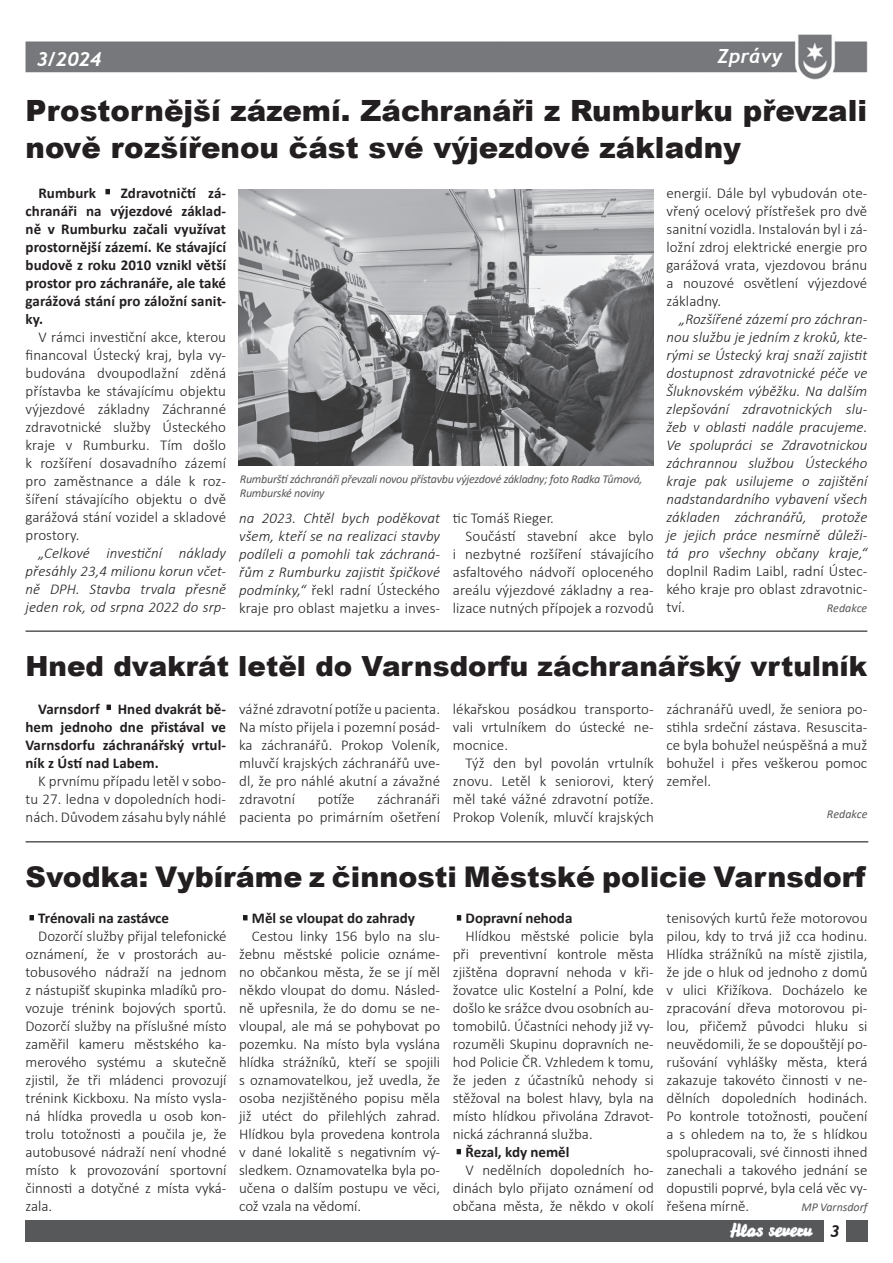
<style>
.page{position:relative;width:893px;height:1263px;background:#fff}
.page>*{position:absolute;margin:0;border:0;box-sizing:border-box;transform-origin:0 0}
.t1{font:900 29.25px/37.5px "Arial";color:#231f20}
.t2{font:900 28.5px "Arial";color:#231f20}
.t3{font:900 27.75px "Arial";color:#231f20}
.t4{font:italic 700 19.5px "Trebuchet";color:#fff}
.t5{font:italic 700 16.5px "Trebuchet";color:#231f20}
.t6{font:300 15px/18px "Calibri";letter-spacing:.005em;color:#231f20;text-align:justify}
.t7{font:italic 300 15px/18px "Calibri";letter-spacing:.005em;color:#231f20;text-align:justify}
.t8{font:700 15px/18px "Calibri";color:#231f20;text-align:justify}
.t9{font:italic 12px/14.4px "Calibri";letter-spacing:-.02em;color:#57585a}
.t10{font:italic 12px "Calibri";color:#57585a}
.s1{font-style:normal}
</style>
<div class="page">
<img style="left:26px;top:34px;width:842px;height:46px">
<img style="left:40px;top:50px;width:73px;height:15px">
<img style="left:718px;top:48px;width:65px;height:19px">
<div style="left:26px;top:1220px;width:798px;height:22px;background:#57585a"></div>
<div style="left:846px;top:1220px;width:21px;height:22px;background:#57585a"></div>
<img style="left:730px;top:1222px;width:83px;height:16px">
<hr style="left:26px;top:841px;width:842px;height:1px;background:#57585a">
<hr style="left:26px;top:630px;width:841px;height:2px;background:#57585a">
<svg style="left:106px;top:189px;width:4px;height:5px"></svg>
<svg style="left:107px;top:705px;width:4px;height:5px"></svg>
<svg style="left:30px;top:915px;width:4px;height:5px"></svg>
<svg style="left:457px;top:1149px;width:4px;height:5px"></svg>
<svg style="left:457px;top:915px;width:4px;height:5px"></svg>
<svg style="left:243px;top:915px;width:4px;height:5px"></svg>
<img style="left:239px;top:189px;width:415px;height:276px">
<h3 class="t4" style="left:37px;top:45px;width:78px">14/2019</h3>
<h3 class="t4" style="left:717px;top:44px;width:67px">Zprávy</h3>
<h3 class="t4" style="left:37px;top:46px;width:66px">3/2024</h3>
<h1 class="t1" style="left:26px;top:91px;width:843px">Prostornější zázemí. Záchranáři z Rumburku převzali nově rozšířenou část své výjezdové základny</h1>
<p class="t8" style="left:38px;top:184px;width:59px">Rumburk</p>
<p class="t8" style="left:26px;top:184px;width:202px;text-indent:95px">Zdravotničtí zá&shy;chranáři na výjezdové základ&shy;ně v Rumburku začali využívat prostornější zázemí. Ke stávající budově z roku 2010 vznikl větší prostor pro záchranáře, ale také garážová stání pro záložní sanit&shy;ky.</p>
<p class="t6" style="left:26px;top:328px;width:202px;text-indent:13px">V rámci investiční akce, kterou financoval Ústecký kraj, byla vy&shy;budována dvoupodlažní zděná přístavba ke stávajícímu objektu výjezdové základny Záchranné zdravotnické služby Ústeckého kraje v Rumburku. Tím došlo k rozšíření dosavadního zázemí pro zaměstnance a dále k roz&shy;šíření stávajícího objektu o dvě garážová stání vozidel a skladové prostory.</p>
<p class="t7" style="left:26px;top:544px;width:202px;text-indent:13px">„Celkové investiční náklady přesáhly 23,4 milionu korun včet&shy;ně DPH. Stavba trvala přesně jeden rok, od srpna 2022 do srp-</p>
<p class="t6" style="left:666px;top:184px;width:202px">energií. Dále byl vybudován ote&shy;vřený ocelový přístřešek pro dvě sanitní vozidla. Instalován byl i zá&shy;ložní zdroj elektrické energie pro garážová vrata, vjezdovou bránu a nouzové osvětlení výjezdové základny.</p>
<p class="t7" style="left:666px;top:310px;width:202px;text-indent:13px">„Rozšířené zázemí pro záchran&shy;nou službu je jedním z kroků, kte&shy;rými se Ústecký kraj snaží zajistit dostupnost zdravotnické péče ve Šluknovském výběžku. Na dalším zlepšování zdravotnických slu&shy;žeb v oblasti nadále pracujeme.<br>Ve spolupráci se Zdravotnickou záchrannou službou Ústeckého kraje pak usilujeme o zajištění nadstandardního vybavení všech základen záchranářů, protože je jejich práce nesmírně důleži&shy;tá pro všechny občany kraje,“</p>
<p class="t6" style="left:666px;top:562px;width:202px">doplnil Radim Laibl, radní Ústec&shy;kého kraje pro oblast zdravotnic&shy;tví.</p>
<p class="t9" style="left:240px;top:471px;width:404px">Rumburští záchranáři převzali novou přístavbu výjezdové základny; foto Radka Tůmová,<br>Rumburské noviny</p>
<p class="t7" style="left:239px;top:508px;width:202px">na 2023. Chtěl bych poděkovat všem, kteří se na realizaci stavby podíleli a pomohli tak záchraná&shy;řům z Rumburku zajistit špičkové podmínky,“ <span class="s1">řekl radní Ústeckého kraje pro oblast majetku a inves-</span></p>
<p class="t6" style="left:453px;top:508px;width:103px">tic Tomáš Rieger.</p>
<p class="t6" style="left:466px;top:526px;width:190px">Součástí stavební akce bylo</p>
<p class="t6" style="left:453px;top:544px;width:202px">i nezbytné rozšíření stávajícího</p>
<p class="t6" style="left:453px;top:562px;width:202px">asfaltového nádvoří oploceného</p>
<p class="t6" style="left:453px;top:580px;width:202px">areálu výjezdové základny a rea-</p>
<p class="t6" style="left:453px;top:598px;width:202px">lizace nutných přípojek a rozvodů</p>
<p class="t10" style="left:827px;top:600px;width:42px">Redakce</p>
<h3 class="t3" style="left:26px;top:646px;width:843px">Hned dvakrát letěl do Varnsdorfu záchranářský vrtulník</h3>
<p class="t8" style="left:26px;top:700px;width:202px;text-indent:13px">Varnsdorf Hned dvakrát bě&shy;hem jednoho dne přistával ve Varnsdorfu záchranářský vrtul&shy;ník z Ústí nad Labem.</p>
<p class="t6" style="left:26px;top:772px;width:202px;text-indent:13px">K prvnímu případu letěl v sobo&shy;tu 27. ledna v dopoledních hodi&shy;nách. Důvodem zásahu byly náhlé</p>
<p class="t6" style="left:239px;top:700px;width:202px">vážné zdravotní potíže u pacienta.<br>Na místo přijela i pozemní posád&shy;ka záchranářů. Prokop Voleník, mluvčí krajských záchranářů uve&shy;dl, že pro náhlé akutní a závažné zdravotní</p>
<p class="t6" style="left:239px;top:790px;width:202px;text-align:right">záchranáři<br>pacienta po primárním ošetření</p>
<p class="t6" style="left:318px;top:790px;width:38px">potíže</p>
<p class="t6" style="left:453px;top:700px;width:202px">lékařskou posádkou transporto&shy;vali vrtulníkem do ústecké ne&shy;mocnice.</p>
<p class="t6" style="left:453px;top:754px;width:202px;text-indent:13px">Týž den byl povolán vrtulník znovu. Letěl k seniorovi, který měl také vážné zdravotní potíže.<br>Prokop Voleník, mluvčí krajských</p>
<p class="t6" style="left:666px;top:699px;width:202px">záchranářů uvedl, že seniora po&shy;stihla srdeční zástava. Resuscita&shy;ce byla bohužel neúspěšná a muž bohužel i přes veškerou pomoc zemřel.</p>
<p class="t10" style="left:827px;top:806px;width:42px">Redakce</p>
<h2 class="t2" style="left:26px;top:856px;width:842px">Svodka: Vybíráme z činnosti Městské policie Varnsdorf</h2>
<p class="t8" style="left:38px;top:909px;width:132px">Trénovali na zastávce</p>
<p class="t6" style="left:26px;top:927px;width:203px;text-indent:13px">Dozorčí služby přijal telefonické oznámení, že v prostorách au&shy;tobusového nádraží na jednom z nástupišť skupinka mladíků pro&shy;vozuje trénink bojových sportů.<br>Dozorčí služby na příslušné místo zaměřil kameru městského ka&shy;merového systému a skutečně zjistil, že tři mládenci provozují trénink Kickboxu. Na místo vysla&shy;ná hlídka provedla u osob kon&shy;trolu totožnosti a poučila je, že autobusové nádraží není vhodné místo k provozování sportovní činnosti a dotyčné z místa vyká&shy;zala.</p>
<p class="t8" style="left:252px;top:909px;width:165px">Měl se vloupat do zahrady</p>
<p class="t6" style="left:239px;top:927px;width:202px;text-indent:13px">Cestou linky 156 bylo na slu&shy;žebnu městské policie oznáme&shy;no občankou města, že se jí měl někdo vloupat do domu. Násled&shy;ně upřesnila, že do domu se ne&shy;vloupal, ale má se pohybovat po pozemku. Na místo byla vyslána hlídka strážníků, kteří se spojili s oznamovatelkou, jež uvedla, že osoba nezjištěného popisu měla již utéct do přilehlých zahrad.<br>Hlídkou byla provedena kontrola v dané lokalitě s negativním vý&shy;sledkem. Oznamovatelka byla po&shy;učena o dalším postupu ve věci, což vzala na vědomí.</p>
<p class="t8" style="left:466px;top:909px;width:108px">Dopravní nehoda</p>
<p class="t6" style="left:453px;top:927px;width:202px;text-indent:13px">Hlídkou městské policie byla při preventivní kontrole města zjištěna dopravní nehoda v kři&shy;žovatce ulic Kostelní a Polní, kde došlo ke srážce dvou osobních au&shy;tomobilů. Účastníci nehody již vy&shy;rozuměli Skupinu dopravních ne&shy;hod Policie ČR. Vzhledem k tomu, že jeden z účastníků nehody si stěžoval na bolest hlavy, byla na místo hlídkou přivolána Zdravot&shy;nická záchranná služba.</p>
<p class="t8" style="left:466px;top:1143px;width:105px">Řezal, kdy neměl</p>
<p class="t6" style="left:453px;top:1161px;width:202px;text-indent:13px">V nedělních dopoledních ho&shy;dinách bylo přijato oznámení od občana města, že někdo v okolí</p>
<p class="t6" style="left:667px;top:909px;width:202px">tenisových kurtů řeže motorovou pilou, kdy to trvá již cca hodinu.<br>Hlídka strážníků na místě zjistila, že jde o hluk od jednoho z domů v ulici Křižíkova. Docházelo ke zpracování dřeva motorovou pi&shy;lou, přičemž původci hluku si neuvědomili, že se dopouštějí po&shy;rušování vyhlášky města, která zakazuje takovéto činnosti v ne&shy;dělních dopoledních hodinách.<br>Po kontrole totožnosti, poučení a s ohledem na to, že s hlídkou spolupracovali, své činnosti ihned zanechali a takového jednání se dopustili poprvé, byla celá věc vy&shy;řešena mírně.</p>
<p class="t10" style="left:801px;top:1199px;width:68px">MP Varnsdorf</p>
<p class="t5" style="left:830px;top:1220px;width:11px">3</p>
</div>
